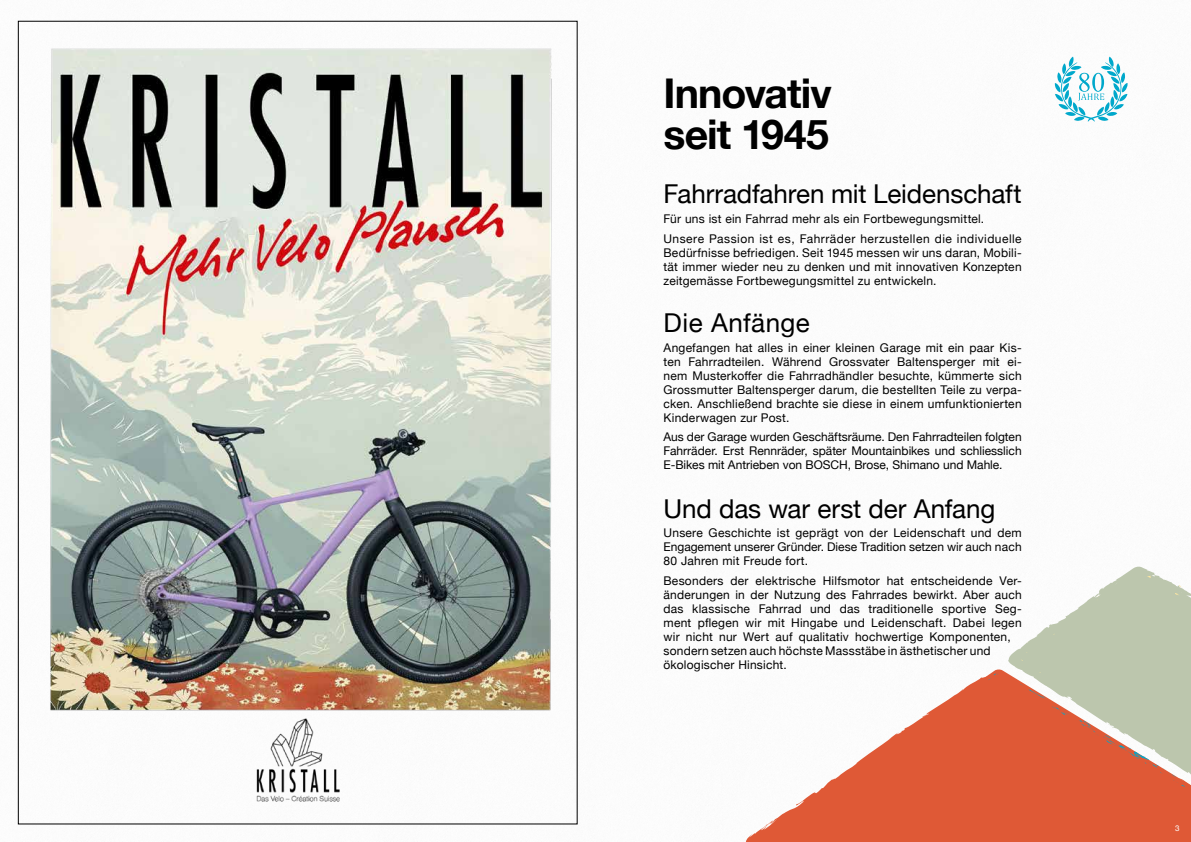
<style>
.page{position:relative;width:1191px;height:842px;background:#fff}
.page>*{position:absolute;margin:0;border:0;box-sizing:border-box;transform-origin:0 0}
.t1{font:700 41px/41px "Helvetica Neue";letter-spacing:-.02em;color:#000}
.t2{font:26px "Helvetica Neue";letter-spacing:-.005em;color:#000}
.t3{font:26px "Helvetica Neue";letter-spacing:.015em;color:#000}
.t4{font:12px/14px "Helvetica Neue";letter-spacing:.02em;color:#000;text-align:justify}
.t5{font:8px "Helvetica Neue";color:#fff}
</style>
<div class="page">
<svg style="left:1008px;top:566px;width:183px;height:103px;fill:#bcc6ad"></svg>
<svg style="left:1095px;top:595px;width:3px;height:6px"></svg>
<svg style="left:1174px;top:584px;width:8px;height:12px"></svg>
<svg style="left:991px;top:669px;width:200px;height:5px"></svg>
<svg style="left:746px;top:674px;width:445px;height:168px;fill:#df5936"></svg>
<svg style="left:1078px;top:720px;width:111px;height:69px;background:#d69177"></svg>
<svg style="left:988px;top:673px;width:9px;height:7px"></svg>
<img style="left:50px;top:48px;width:502px;height:754px">
<svg style="left:1054px;top:57px;width:73px;height:65px"></svg>
<h1 class="t1" style="left:663px;top:74px;width:170px">Innovativ seit 1945</h1>
<h2 class="t2" style="left:663px;top:175px;width:359px">Fahrradfahren mit Leidenschaft</h2>
<p class="t4" style="left:663px;top:210px;width:359px;line-height:19.7px">Für uns ist ein Fahrrad mehr als ein Fortbewegungsmittel.<br>Unsere Passion ist es, Fahrräder herzustellen die individuelle</p>
<p class="t4" style="left:663px;top:246px;width:360px">Bedürfnisse befriedigen. Seit 1945 messen wir uns daran, Mobili&shy;tät immer wieder neu zu denken und mit innovativen Konzepten zeitgemässe Fortbewegungsmittel zu entwickeln.</p>
<h2 class="t3" style="left:663px;top:304px;width:148px">Die Anfänge</h2>
<p class="t4" style="left:663px;top:341px;width:360px">Angefangen hat alles in einer kleinen Garage mit ein paar Kis&shy;ten Fahrradteilen. Während Grossvater Baltensperger mit ei&shy;nem Musterkoffer die Fahrradhändler besuchte, kümmerte sich Grossmutter Baltensperger darum, die bestellten Teile zu verpa&shy;cken. Anschließend brachte sie diese in einem umfunktionierten Kinderwagen zur Post.</p>
<p class="t4" style="left:663px;top:431px;width:360px">Aus der Garage wurden Geschäftsräume. Den Fahrradteilen folgten Fahrräder. Erst Rennräder, später Mountainbikes und schliesslich E-Bikes mit Antrieben von BOSCH, Brose, Shimano und Mahle.</p>
<h2 class="t2" style="left:663px;top:490px;width:333px">Und das war erst der Anfang</h2>
<p class="t4" style="left:663px;top:527px;width:360px">Unsere Geschichte ist geprägt von der Leidenschaft und dem Engagement unserer Gründer. Diese Tradition setzen wir auch nach 80 Jahren mit Freude fort.</p>
<p class="t4" style="left:663px;top:574px;width:359px;text-align:left">Besonders der elektrische Hilfsmotor hat entscheidende Ver&shy;änderungen in der Nutzung des Fahrrades bewirkt. Aber auch das klassische Fahrrad und das traditionelle sportive Seg&shy;ment pflegen wir mit Hingabe und Leidenschaft. Dabei legen wir nicht nur Wert auf qualitativ hochwertige Komponenten, sondern setzen auch höchste Massstäbe in ästhetischer und ökologischer Hinsicht.</p>
<p class="t5" style="left:1175px;top:822px;width:6px">3</p>
</div>
